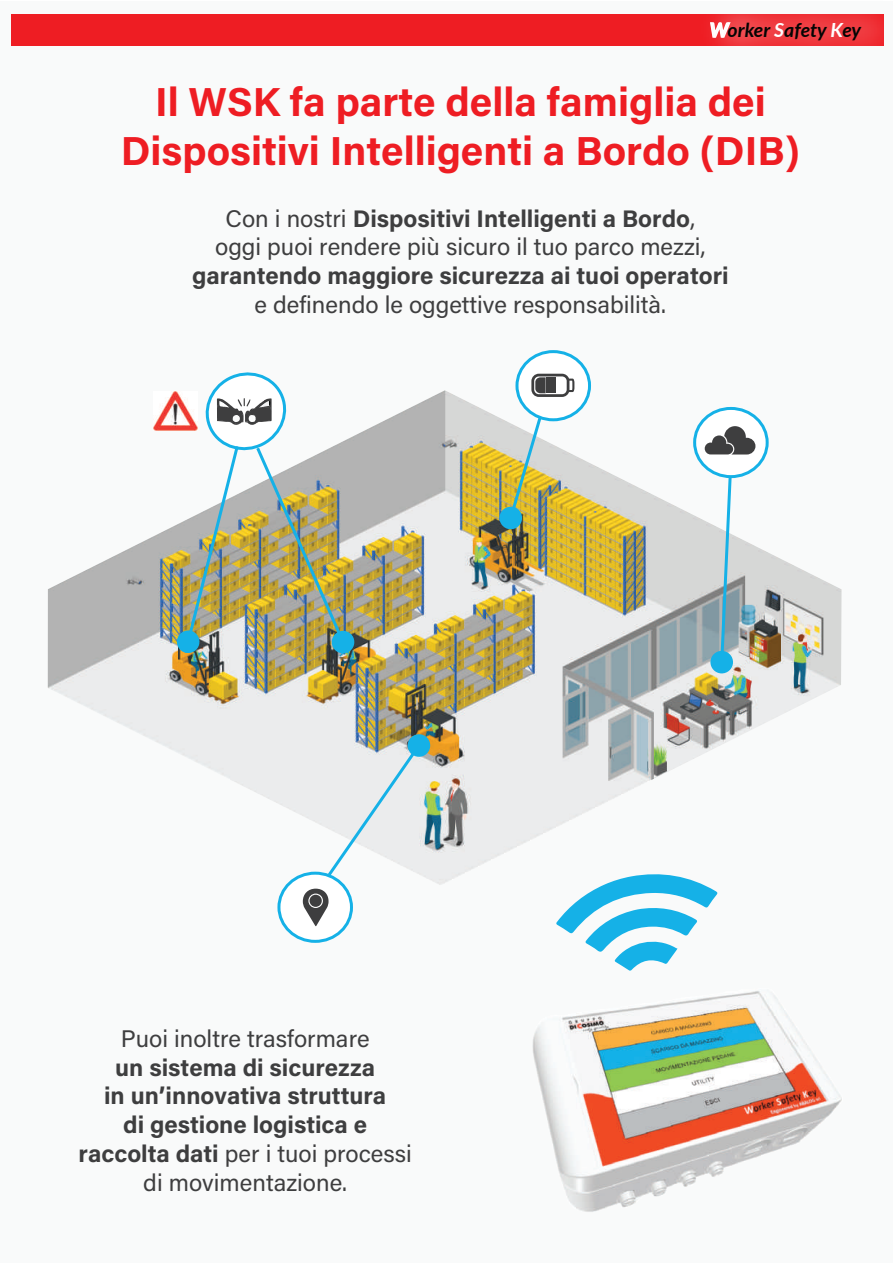
<style>
.page{position:relative;width:893px;height:1263px;background:#fff}
.page>*{position:absolute;margin:0;border:0;box-sizing:border-box;transform-origin:0 0}
.t1{font:700 40.5px/48.6px "Acumin Pro";color:#ee1d23;text-align:center}
.t2{font:700 24px/28.8px "Acumin Pro";color:#3e3e3f;text-align:center}
.t3{font:24px/28.8px "Acumin Pro";color:#3e3e3f;text-align:center}
.t4{font:italic 700 19.5px "Lato";color:#050504}
.s1{color:#fff}
.s2{font-weight:700}
.s3{font-weight:400}
</style>
<div class="page">
<div style="left:0;top:1px;width:892px;height:1261px;background:#f9fafa"></div>
<div style="left:11px;top:14px;width:872px;height:32px;background:#ee1d23"></div>
<img style="left:719px;top:14px;width:165px;height:32px">
<svg style="left:710px;top:14px;width:22px;height:29px"></svg>
<svg style="left:556px;top:886px;width:162px;height:76px"></svg>
<img style="left:532px;top:991px;width:310px;height:221px">
<img style="left:47px;top:390px;width:794px;height:496px">
<div style="left:279px;top:873px;width:72px;height:68px;background:#fff;border-radius:50%"></div>
<div style="left:277px;top:872px;width:76px;height:71px;border:3px solid #15b1e7;border-radius:50%"></div>
<img style="left:498px;top:411px;width:46px;height:119px">
<svg style="left:303px;top:889px;width:26px;height:37px"></svg>
<div style="left:517px;top:352px;width:72px;height:68px;background:#fff;border-radius:50%"></div>
<div style="left:515px;top:350px;width:76px;height:71px;border:3px solid #15b1e7;border-radius:50%"></div>
<svg style="left:531px;top:374px;width:43px;height:23px"></svg>
<svg style="left:325px;top:733px;width:107px;height:146px"></svg>
<img style="left:176px;top:372px;width:180px;height:283px">
<svg style="left:719px;top:476px;width:14px;height:183px"></svg>
<div style="left:710px;top:651px;width:23px;height:23px;background:#15b1e7;border-radius:50%"></div>
<div style="left:695px;top:408px;width:72px;height:69px;background:#fff;border-radius:50%"></div>
<div style="left:693px;top:407px;width:76px;height:71px;border:3px solid #15b1e7;border-radius:50%"></div>
<svg style="left:705px;top:426px;width:50px;height:28px"></svg>
<img style="left:154px;top:392px;width:44px;height:38px">
<p class="t4" style="left:710px;top:16px;width:153px"><span class="s1">W</span>orker <span class="s1">S</span>afety <span class="s1">K</span>ey</p>
<h1 class="t1" style="left:121px;top:76px;width:681px">Il WSK fa parte della famiglia dei<br>Dispositivi Intelligenti a Bordo (DIB)</h1>
<p class="t3" style="left:215px;top:203px;width:492px">Con i nostri <span class="s2">Dispositivi Intelligenti a Bordo</span>, oggi puoi rendere più sicuro il tuo parco mezzi,</p>
<p class="t2" style="left:192px;top:260px;width:538px">garantendo maggiore sicurezza ai tuoi operatori</p>
<p class="t3" style="left:255px;top:289px;width:413px">e definendo le oggettive responsabilità.</p>
<p class="t3" style="left:121px;top:1023px;width:250px">Puoi inoltre trasformare</p>
<p class="t2" style="left:79px;top:1052px;width:335px">un sistema di sicurezza<br>in un’innovativa struttura<br>di gestione logistica e raccolta dati <span class="s3">per i tuoi processi di movimentazione.</span></p>
</div>
